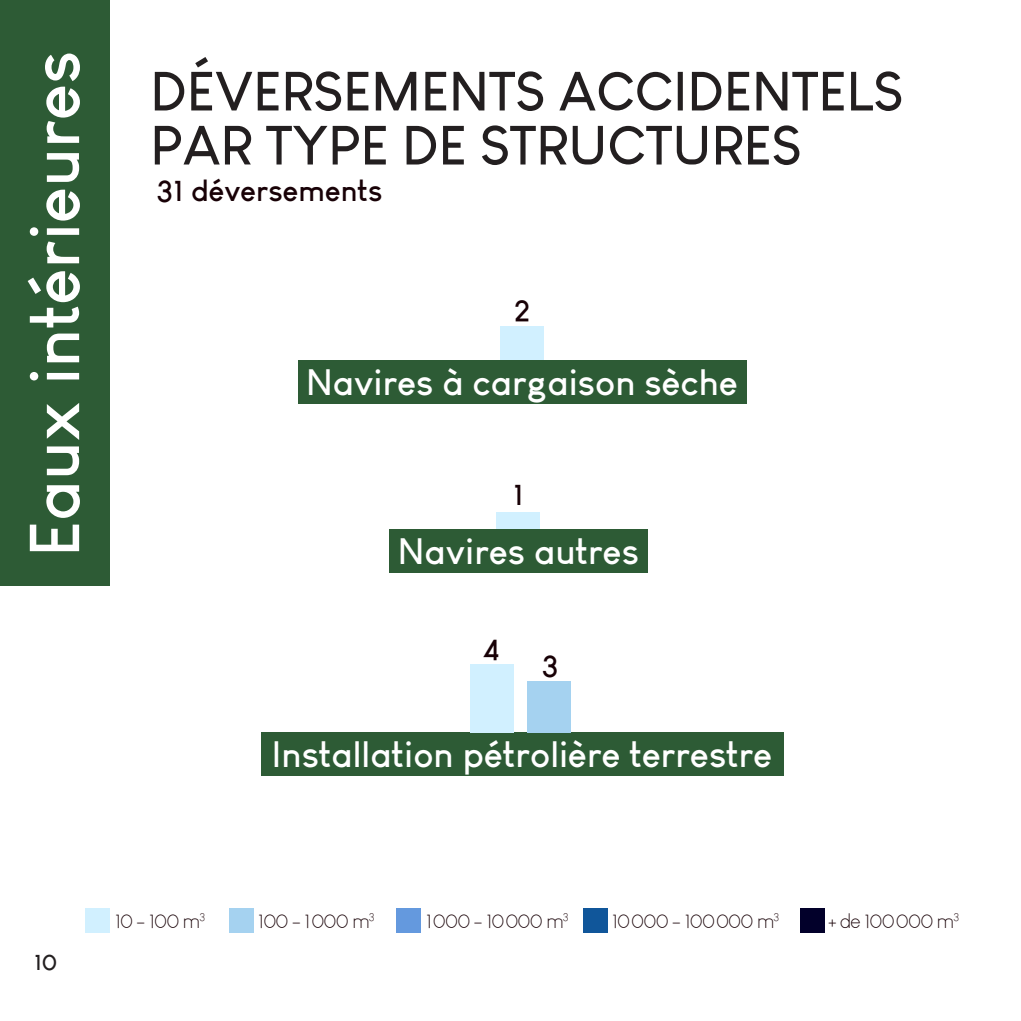
<style>
.page{position:relative;width:1021px;height:1021px;background:#fff}
.page>*{position:absolute;margin:0;border:0;box-sizing:border-box;transform-origin:0 0}
.t1{font:700 69px "Louis George Cafe";color:#fff}
.t2{font:700 54px/54px "Louis George Cafe";color:#231f20}
.t3{font:700 36px "Louis George Cafe";color:#fff}
.t4{font:700 30px "Louis George Cafe";color:#180106}
.t5{font:700 22.5px "Louis George Cafe";color:#231f20}
.t6{font:300 20.7px "Louis George Cafe";letter-spacing:-.04em;color:#180106}
</style>
<div class="page">
<div style="left:229px;top:907px;width:24px;height:25px;background:#a5d2f0"></div>
<div style="left:85px;top:907px;width:25px;height:25px;background:#d1f0ff"></div>
<div style="left:396px;top:907px;width:25px;height:25px;background:#6499de"></div>
<div style="left:800px;top:907px;width:24px;height:25px;background:#02002a"></div>
<div style="left:583px;top:907px;width:24px;height:25px;background:#10569a"></div>
<div style="left:497px;top:512px;width:43px;height:17px;background:#d1f0ff"></div>
<div style="left:389px;top:529px;width:258px;height:44px;background:#2d5b35"></div>
<div style="left:500px;top:326px;width:44px;height:34px;background:#d1f0ff"></div>
<div style="left:298px;top:360px;width:448px;height:43px;background:#2d5b35"></div>
<div style="left:261px;top:732px;width:522px;height:43px;background:#2d5b35"></div>
<div style="left:527px;top:681px;width:44px;height:51px;background:#a5d2f0"></div>
<div style="left:470px;top:664px;width:43px;height:68px;background:#d1f0ff"></div>
<div style="left:0;top:0;width:109px;height:585px;background:#2d5b35"></div>
<p class="t1" style="left:11px;top:557px;width:507px;rotate:-90deg">Eaux intérieures</p>
<p class="t2" style="left:150px;top:63px;width:754px">DÉVERSEMENTS ACCIDENTELS<br>PAR TYPE DE STRUCTURES</p>
<p class="t4" style="left:156px;top:172px;width:228px">31 déversements</p>
<p class="t4" style="left:514px;top:291px;width:17px">2</p>
<p class="t3" style="left:306px;top:359px;width:433px">Navires à cargaison sèche</p>
<p class="t4" style="left:513px;top:475px;width:12px">1</p>
<p class="t3" style="left:398px;top:528px;width:242px">Navires autres</p>
<p class="t4" style="left:483px;top:630px;width:18px">4</p>
<p class="t4" style="left:541px;top:646px;width:18px">3</p>
<p class="t3" style="left:272px;top:731px;width:502px">Installation pétrolière terrestre</p>
<p class="t5" style="left:34px;top:947px;width:25px">10</p>
<p class="t6" style="left:115px;top:908px;width:92px">10 - 100 m<sup>3</sup></p>
<p class="t6" style="left:612px;top:908px;width:169px">10000 - 100000 m<sup>3</sup></p>
<p class="t6" style="left:258px;top:908px;width:118px">100 - 1000 m<sup>3</sup></p>
<p class="t6" style="left:426px;top:908px;width:144px">1000 - 10000 m<sup>3</sup></p>
<p class="t6" style="left:828px;top:908px;width:133px">+ de 100000 m<sup>3</sup></p>
</div>
